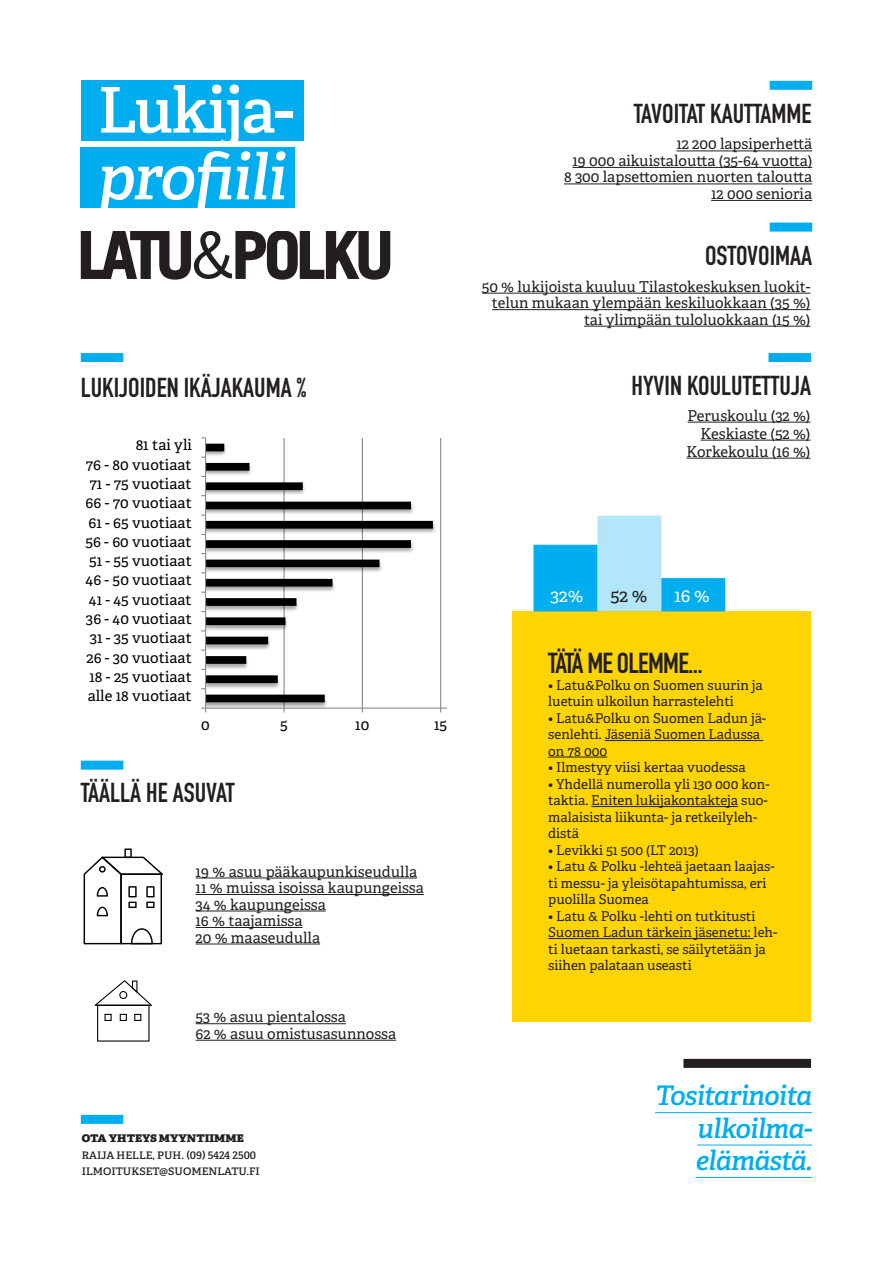
<style>
.page{position:relative;width:893px;height:1263px;background:#fff}
.page>*{position:absolute;margin:0;border:0;box-sizing:border-box;transform-origin:0 0}
.t1{font:italic 600 63px "Adelle";letter-spacing:-.025em;color:#fff}
.t2{font:600 63px "Adelle";letter-spacing:-.03em;color:#fff}
.Laatikon_otsikko{font:28.5px "DIN Engschrift Std";letter-spacing:-.025em;color:#231f20}
.t3{font:27px "DIN Engschrift Std";color:#231f20}
.Nosto_sininen{font:italic 600 27px "Adelle";letter-spacing:-.025em;color:#00aeef}
.t4{font:18px "Adelle";color:#fff}
.t5{font:18px "Adelle";color:#231f20}
.Laatikko{font:15px/18px "Adelle";color:#231f20;text-align:right}
.t6{font:15px "Adelle";color:#000}
.Laatikko-2{font:13.5px/16.5px "Adelle";color:#231f20}
.INFO_laatikko{font:800 10.65px "Adelle";color:#231f20;scale:1.08 1}
.INFO_laatikko-2{font:600 10.35px "Adelle";color:#231f20;scale:1.04 1}
</style>
<div class="page">
<svg style="left:81px;top:232px;width:309px;height:48px"></svg>
<div style="left:81px;top:81px;width:223px;height:60px;background:#00aeef"></div>
<div style="left:81px;top:147px;width:214px;height:61px;background:#00aeef"></div>
<div style="left:81px;top:1115px;width:42px;height:9px;background:#00aeef"></div>
<div style="left:513px;top:611px;width:298px;height:411px;background:#fed503"></div>
<hr style="left:605px;top:740px;width:158px;height:1px;background:#231f20">
<hr style="left:548px;top:757px;width:59px;height:1px;background:#231f20">
<hr style="left:591px;top:806px;width:147px;height:1px;background:#231f20">
<hr style="left:548px;top:938px;width:206px;height:1px;background:#231f20">
<hr style="left:655px;top:1112px;width:157px;height:1px;background:#00aeef">
<hr style="left:697px;top:1145px;width:115px;height:1px;background:#00aeef">
<hr style="left:696px;top:1177px;width:116px;height:1px;background:#00aeef">
<div style="left:683px;top:1059px;width:128px;height:9px;background:#231f20"></div>
<hr style="left:519px;top:438px;width:1px;height:270px;background:#868686">
<svg style="left:201px;top:437px;width:246px;height:276px"></svg>
<hr style="left:676px;top:151px;width:136px;height:1px;background:#231f20">
<hr style="left:572px;top:167px;width:240px;height:1px;background:#231f20">
<hr style="left:564px;top:184px;width:248px;height:1px;background:#231f20">
<hr style="left:711px;top:200px;width:101px;height:1px;background:#231f20">
<div style="left:770px;top:81px;width:42px;height:9px;background:#00aeef"></div>
<div style="left:597px;top:516px;width:64px;height:95px;background:#b3e6fa"></div>
<div style="left:661px;top:578px;width:64px;height:33px;background:#00aeef"></div>
<div style="left:533px;top:545px;width:64px;height:66px;background:#00aeef"></div>
<hr style="left:688px;top:422px;width:122px;height:1px;background:#231f20">
<hr style="left:701px;top:440px;width:109px;height:1px;background:#231f20">
<hr style="left:686px;top:458px;width:124px;height:1px;background:#231f20">
<div style="left:768px;top:353px;width:43px;height:9px;background:#00aeef"></div>
<div style="left:770px;top:223px;width:42px;height:9px;background:#00aeef"></div>
<hr style="left:482px;top:293px;width:328px;height:1px;background:#231f20">
<hr style="left:492px;top:309px;width:318px;height:1px;background:#231f20">
<hr style="left:584px;top:326px;width:226px;height:1px;background:#231f20">
<div style="left:81px;top:353px;width:42px;height:9px;background:#00aeef"></div>
<svg style="left:84px;top:848px;width:79px;height:96px"></svg>
<svg style="left:95px;top:980px;width:57px;height:61px"></svg>
<hr style="left:196px;top:878px;width:221px;height:1px;background:#231f20">
<hr style="left:196px;top:894px;width:228px;height:1px;background:#231f20">
<hr style="left:196px;top:911px;width:130px;height:1px;background:#231f20">
<hr style="left:196px;top:927px;width:106px;height:1px;background:#231f20">
<hr style="left:196px;top:944px;width:124px;height:1px;background:#231f20">
<div style="left:81px;top:761px;width:42px;height:9px;background:#00aeef"></div>
<hr style="left:196px;top:1023px;width:150px;height:1px;background:#231f20">
<hr style="left:196px;top:1040px;width:200px;height:1px;background:#231f20">
<p class="t2" style="left:98px;top:71px;width:198px">Lukija-</p>
<p class="t1" style="left:98px;top:138px;width:190px">profiili</p>
<p class="t3" style="left:81px;top:371px;width:227px">LUKIJOIDEN IKÄJAKAUMA %</p>
<p class="t6" style="left:136px;top:436px;width:58px">81 tai yli</p>
<p class="t6" style="left:86px;top:455px;width:107px">76 - 80 vuotiaat</p>
<p class="t6" style="left:89px;top:474px;width:104px">71 - 75 vuotiaat</p>
<p class="t6" style="left:86px;top:494px;width:108px">66 - 70 vuotiaat</p>
<p class="t6" style="left:89px;top:513px;width:105px">61 - 65 vuotiaat</p>
<p class="t6" style="left:85px;top:532px;width:108px">56 - 60 vuotiaat</p>
<p class="t6" style="left:89px;top:552px;width:104px">51 - 55 vuotiaat</p>
<p class="t6" style="left:86px;top:571px;width:108px">46 - 50 vuotiaat</p>
<p class="t6" style="left:89px;top:590px;width:104px">41 - 45 vuotiaat</p>
<p class="t6" style="left:86px;top:609px;width:107px">36 - 40 vuotiaat</p>
<p class="t6" style="left:90px;top:629px;width:104px">31 - 35 vuotiaat</p>
<p class="t6" style="left:87px;top:648px;width:107px">26 - 30 vuotiaat</p>
<p class="t6" style="left:90px;top:667px;width:104px">18 - 25 vuotiaat</p>
<p class="t6" style="left:88px;top:687px;width:106px">alle 18 vuotiaat</p>
<p class="t6" style="left:201px;top:715px;width:10px">0</p>
<p class="t6" style="left:280px;top:715px;width:9px">5</p>
<p class="t6" style="left:355px;top:715px;width:15px">10</p>
<p class="t6" style="left:434px;top:715px;width:15px">15</p>
<p class="t3" style="left:81px;top:777px;width:155px">TÄÄLLÄ HE ASUVAT</p>
<p class="Laatikko" style="left:196px;top:862px;width:223px">19 % asuu pääkaupunkiseudulla</p>
<p class="Laatikko" style="left:196px;top:879px;width:230px">11 % muissa isoissa kaupungeissa</p>
<p class="Laatikko" style="left:196px;top:895px;width:132px">34 % kaupungeissa</p>
<p class="Laatikko" style="left:196px;top:912px;width:108px">16 % taajamissa</p>
<p class="Laatikko" style="left:196px;top:928px;width:126px">20 % maaseudulla</p>
<p class="Laatikko" style="left:196px;top:1008px;width:152px">53 % asuu pientalossa</p>
<p class="Laatikko" style="left:196px;top:1025px;width:202px">62 % asuu omistusasunnossa</p>
<p class="INFO_laatikko" style="left:82px;top:1131px;width:152px">OTA YHTEYS MYYNTIIMME</p>
<p class="INFO_laatikko-2" style="left:82px;top:1148px;width:169px">RAIJA HELLE, PUH. (09) 5424 2500</p>
<p class="INFO_laatikko-2" style="left:82px;top:1165px;width:173px">ILMOITUKSET@SUOMENLATU.FI</p>
<p class="t3" style="left:634px;top:98px;width:179px">TAVOITAT KAUTTAMME</p>
<p class="Laatikko" style="left:676px;top:135px;width:137px">12 200 lapsiperhettä</p>
<p class="Laatikko" style="left:572px;top:152px;width:241px">19 000 aikuistaloutta (35-64 vuotta)</p>
<p class="Laatikko" style="left:564px;top:168px;width:250px">8 300 lapsettomien nuorten taloutta</p>
<p class="Laatikko" style="left:711px;top:185px;width:103px">12 000 senioria</p>
<p class="t3" style="left:705px;top:240px;width:109px">OSTOVOIMAA</p>
<p class="Laatikko" style="left:482px;top:278px;width:330px;line-height:16.5px">50 % lukijoista kuuluu Tilastokeskuksen luokit&shy;telun mukaan ylempään keskiluokkaan (35 %) tai ylimpään tuloluokkaan (15 %)</p>
<p class="t3" style="left:631px;top:370px;width:181px">HYVIN KOULUTETTUJA</p>
<p class="Laatikko" style="left:686px;top:406px;width:125px">Peruskoulu (32 %)<br>Keskiaste (52 %)<br>Korkekoulu (16 %)</p>
<p class="t4" style="left:550px;top:584px;width:34px">32%</p>
<p class="t5" style="left:610px;top:584px;width:38px">52 %</p>
<p class="t4" style="left:674px;top:584px;width:37px">16 %</p>
<p class="Laatikon_otsikko" style="left:548px;top:646px;width:156px">TÄTÄ ME OLEMME...</p>
<p class="Laatikko-2" style="left:548px;top:677px;width:216px">• Latu&amp;Polku on Suomen suurin ja luetuin ulkoilun harrastelehti</p>
<p class="Laatikko-2" style="left:548px;top:710px;width:219px">• Latu&amp;Polku on Suomen Ladun jä&shy;senlehti. Jäseniä Suomen Ladussa on 78 000</p>
<p class="Laatikko-2" style="left:548px;top:759px;width:199px">• Ilmestyy viisi kertaa vuodessa</p>
<p class="Laatikko-2" style="left:548px;top:776px;width:223px">• Yhdellä numerolla yli 130 000 kon&shy;taktia. Eniten lukijakontakteja suo&shy;malaisista liikunta- ja retkeilyleh&shy;distä</p>
<p class="Laatikko-2" style="left:548px;top:842px;width:152px">• Levikki 51 500 (LT 2013)</p>
<p class="Laatikko-2" style="left:548px;top:858px;width:228px">• Latu &amp; Polku -lehteä jaetaan laajas&shy;ti messu- ja yleisötapahtumissa, eri puolilla Suomea</p>
<p class="Laatikko-2" style="left:548px;top:908px;width:230px">• Latu &amp; Polku -lehti on tutkitusti Suomen Ladun tärkein jäsenetu: leh&shy;ti luetaan tarkasti, se säilytetään ja siihen palataan useasti</p>
<p class="Nosto_sininen" style="left:655px;top:1079px;width:159px">Tositarinoita</p>
<p class="Nosto_sininen" style="left:697px;top:1111px;width:117px">ulkoilma-</p>
<p class="Nosto_sininen" style="left:696px;top:1143px;width:118px">elämästä.</p>
</div>
